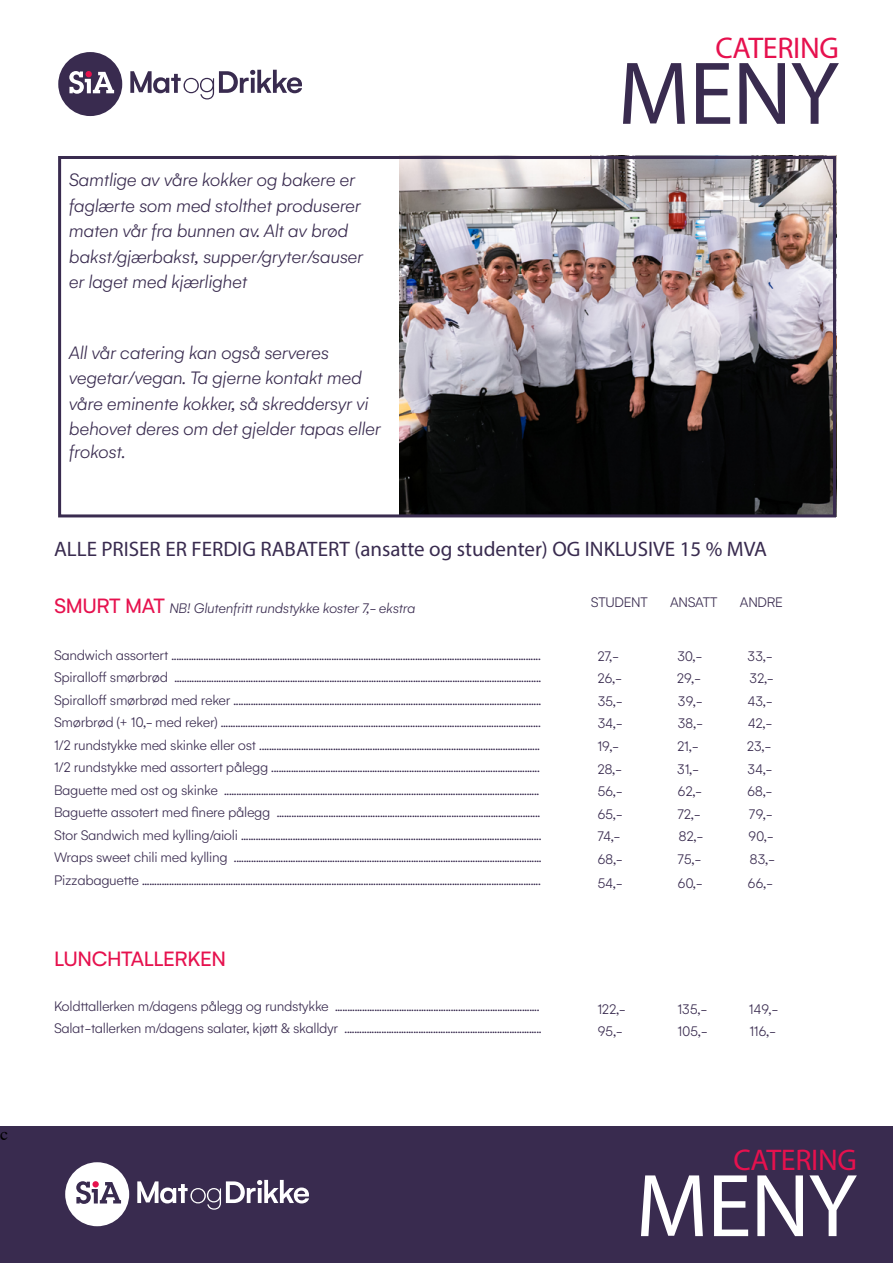
<style>
.page{position:relative;width:893px;height:1263px;background:#fff}
.page>*{position:absolute;margin:0;border:0;box-sizing:border-box;transform-origin:0 0}
.t1{font:90px "Myriad Pro";color:#fff}
.t2{font:90px "Myriad Pro";color:#392b4f}
.t3{font:30px "Myriad Pro";letter-spacing:-.01em;color:#e6114e}
.t4{font:22.5px "Gelion";letter-spacing:-.02em;color:#e6114e}
.t5{font:21px "Myriad Pro";color:#392b4f}
.t6{font:italic 300 19.5px/25.5px "Gelion";letter-spacing:-.02em;color:#392b4f}
.t7{font:18px "Times";color:#000}
.t8{font:300 15px/22.5px "Gelion";letter-spacing:-.02em;color:#392b4f}
.t9{font:italic 300 15px "Gelion";letter-spacing:-.02em;color:#392b4f}
.s1{font-weight:400;font-style:normal;font-size:22.5px;color:#e6114e}
</style>
<div class="page">
<div style="left:0;top:1126px;width:893px;height:137px;background:#392b4f"></div>
<div style="left:65px;top:1162px;width:64px;height:64px;background:#fff;border-radius:50%"></div>
<svg style="left:76px;top:1181px;width:45px;height:23px"></svg>
<div style="left:92px;top:1181px;width:7px;height:6px;background:#e6124d;border-radius:50%"></div>
<svg style="left:137px;top:1180px;width:172px;height:30px"></svg>
<div style="left:58px;top:52px;width:64px;height:64px;background:#392b4f;border-radius:50%"></div>
<svg style="left:69px;top:71px;width:45px;height:23px"></svg>
<svg style="left:130px;top:70px;width:172px;height:29px"></svg>
<img style="left:399px;top:155px;width:437px;height:358px">
<div style="left:58px;top:156px;width:778px;height:361px;border:3px solid #392b4f"></div>
<p class="t7" style="left:0;top:1126px;width:9px">c</p>
<h3 class="t6" style="left:69px;top:167px;width:296px">Samtlige av våre kokker og bakere er faglærte som med stolthet produserer maten vår fra bunnen av. Alt av brød bakst/gjærbakst, supper/gryter/sauser er laget med kjærlighet</h3>
<h3 class="t6" style="left:69px;top:340px;width:314px">All vår catering kan også serveres vegetar/vegan. Ta gjerne kontakt med våre eminente kokker, så skreddersyr vi behovet deres om det gjelder tapas eller</h3>
<h3 class="t6" style="left:69px;top:439px;width:58px">frokost.</h3>
<h2 class="t3" style="left:715px;top:29px;width:125px">CATERING</h2>
<h1 class="t2" style="left:618px;top:38px;width:223px">MENY</h1>
<h3 class="t5" style="left:54px;top:536px;width:714px">ALLE PRISER ER FERDIG RABATERT (ansatte og studenter) OG INKLUSIVE 15 % MVA</h3>
<p class="t9" style="left:54px;top:600px;width:363px"><span class="s1">SMURT MAT</span> NB! Glutenfritt rundstykke koster 7,- ekstra</p>
<p class="t8" style="left:54px;top:644px;width:489px">Sandwich assortert ......................................................................................................................................................<br>Spiralloff smørbrød .....................................................................................................................................................<br>Spiralloff smørbrød med reker .............................................................................................................................<br>Smørbrød (+ 10,- med reker) ..................................................................................................................................<br>1/2 rundstykke med skinke eller ost ..................................................................................................................<br>1/2 rundstykke med assortert pålegg .............................................................................................................<br>Baguette med ost og skinke ................................................................................................................................<br>Baguette assotert med finere pålegg ...........................................................................................................<br>Stor Sandwich med kylling/aioli ..........................................................................................................................<br>Wraps sweet chili med kylling .............................................................................................................................<br>Pizzabaguette ..................................................................................................................................................................</p>
<h3 class="t4" style="left:54px;top:945px;width:174px">LUNCHTALLERKEN</h3>
<p class="t8" style="left:54px;top:995px;width:489px">Koldttallerken m/dagens pålegg og rundstykke ...................................................................................<br>Salat-tallerken m/dagens salater, kjøtt &amp; skalldyr ................................................................................</p>
<p class="t8" style="left:591px;top:591px;width:58px">STUDENT</p>
<p class="t8" style="left:670px;top:591px;width:49px">ANSATT</p>
<p class="t8" style="left:740px;top:591px;width:44px">ANDRE</p>
<p class="t8" style="left:597px;top:645px;width:23px">27,-</p>
<p class="t8" style="left:677px;top:645px;width:27px">30,-</p>
<p class="t8" style="left:747px;top:645px;width:27px">33,-</p>
<p class="t8" style="left:597px;top:667px;width:26px">26,-</p>
<p class="t8" style="left:677px;top:667px;width:26px">29,-</p>
<p class="t8" style="left:749px;top:667px;width:26px">32,-</p>
<p class="t8" style="left:597px;top:690px;width:27px">35,-</p>
<p class="t8" style="left:677px;top:690px;width:27px">39,-</p>
<p class="t8" style="left:748px;top:690px;width:27px">43,-</p>
<p class="t8" style="left:597px;top:712px;width:27px">34,-</p>
<p class="t8" style="left:677px;top:712px;width:27px">38,-</p>
<p class="t8" style="left:748px;top:712px;width:26px">42,-</p>
<p class="t8" style="left:597px;top:735px;width:23px">19,-</p>
<p class="t8" style="left:677px;top:735px;width:23px">21,-</p>
<p class="t8" style="left:747px;top:735px;width:26px">23,-</p>
<p class="t8" style="left:597px;top:757px;width:26px">28,-</p>
<p class="t8" style="left:677px;top:757px;width:24px">31,-</p>
<p class="t8" style="left:747px;top:757px;width:27px">34,-</p>
<p class="t8" style="left:597px;top:780px;width:27px">56,-</p>
<p class="t8" style="left:677px;top:780px;width:26px">62,-</p>
<p class="t8" style="left:747px;top:780px;width:27px">68,-</p>
<p class="t8" style="left:597px;top:802px;width:27px">65,-</p>
<p class="t8" style="left:677px;top:802px;width:25px">72,-</p>
<p class="t8" style="left:749px;top:802px;width:25px">79,-</p>
<p class="t8" style="left:597px;top:825px;width:25px">74,-</p>
<p class="t8" style="left:679px;top:825px;width:26px">82,-</p>
<p class="t8" style="left:748px;top:825px;width:27px">90,-</p>
<p class="t8" style="left:597px;top:847px;width:27px">68,-</p>
<p class="t8" style="left:678px;top:847px;width:25px">75,-</p>
<p class="t8" style="left:749px;top:847px;width:27px">83,-</p>
<p class="t8" style="left:597px;top:871px;width:27px">54,-</p>
<p class="t8" style="left:677px;top:871px;width:27px">60,-</p>
<p class="t8" style="left:748px;top:871px;width:27px">66,-</p>
<p class="t8" style="left:597px;top:997px;width:30px">122,-</p>
<p class="t8" style="left:677px;top:997px;width:32px">135,-</p>
<p class="t8" style="left:749px;top:997px;width:31px">149,-</p>
<p class="t8" style="left:597px;top:1020px;width:27px">95,-</p>
<p class="t8" style="left:678px;top:1020px;width:32px">105,-</p>
<p class="t8" style="left:749px;top:1020px;width:28px">116,-</p>
<h2 class="t3" style="left:733px;top:1141px;width:125px">CATERING</h2>
<h1 class="t1" style="left:636px;top:1150px;width:223px">MENY</h1>
</div>
